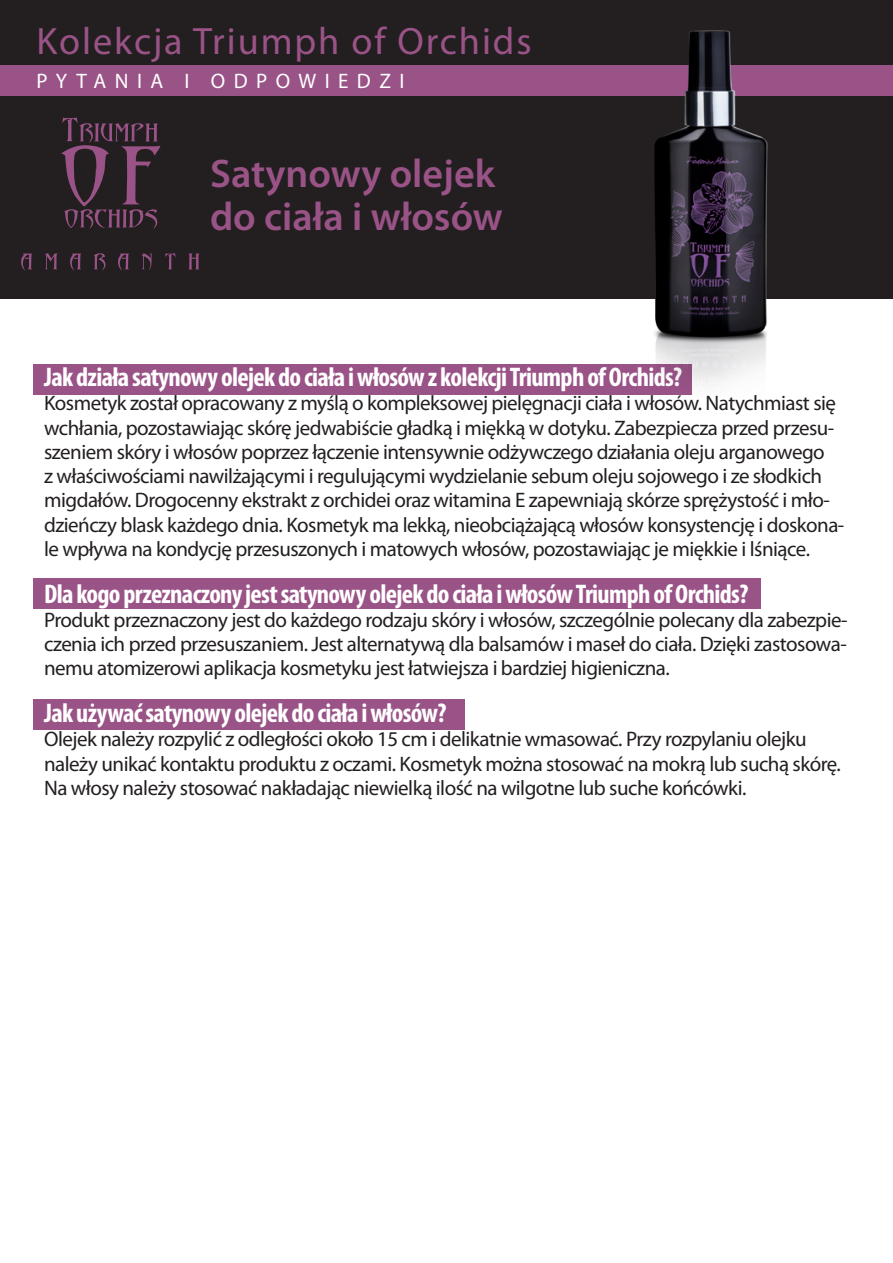
<style>
.page{position:relative;width:893px;height:1263px;background:#fff}
.page>*{position:absolute;margin:0;border:0;box-sizing:border-box;transform-origin:0 0}
.t1{font:600 40.05px/42.8px "Myriad Pro";color:#9a5387}
.t2{font:38.25px "Myriad Pro";letter-spacing:.05em;color:#9a5387}
.t3{font:700 condensed 27px "Myriad Pro";letter-spacing:-.025em;color:#fff}
.t4{font:21px/24.3px "Myriad Pro";letter-spacing:-.025em;color:#231f20}
.t5{font:21px "Myriad Pro";letter-spacing:.4em;color:#fff}
</style>
<div class="page">
<div style="left:34px;top:364px;width:658px;height:30px;background:#9a5387"></div>
<div style="left:34px;top:579px;width:727px;height:30px;background:#9a5387"></div>
<div style="left:34px;top:699px;width:431px;height:30px;background:#9a5387"></div>
<div style="left:0;top:0;width:893px;height:298px;background:#231f20"></div>
<div style="left:0;top:65px;width:893px;height:30px;background:#9a5387"></div>
<svg style="left:21px;top:254px;width:11px;height:17px"></svg>
<svg style="left:45px;top:253px;width:13px;height:16px"></svg>
<svg style="left:70px;top:254px;width:11px;height:17px"></svg>
<svg style="left:94px;top:253px;width:12px;height:18px"></svg>
<svg style="left:118px;top:254px;width:11px;height:17px"></svg>
<svg style="left:142px;top:253px;width:11px;height:17px"></svg>
<svg style="left:165px;top:253px;width:11px;height:16px"></svg>
<svg style="left:189px;top:254px;width:10px;height:15px"></svg>
<svg style="left:61px;top:117px;width:99px;height:112px"></svg>
<img style="left:493px;top:30px;width:400px;height:365px">
<h2 class="t2" style="left:37px;top:17px;width:496px">Kolekcja Triumph of Orchids</h2>
<p class="t5" style="left:37px;top:68px;width:369px">PYTANIA I ODPOWIEDZI</p>
<h1 class="t1" style="left:210px;top:152px;width:294px">Satynowy olejek do ciała i włosów</h1>
<p class="t3" style="left:44px;top:360px;width:640px">Jak działa satynowy olejek do ciała i włosów z kolekcji Triumph of Orchids?</p>
<p class="t4" style="left:44px;top:391px;width:802px">Kosmetyk został opracowany z myślą o kompleksowej pielęgnacji ciała i włosów. Natychmiast się wchłania, pozostawiając skórę jedwabiście gładką i miękką w dotyku. Zabezpiecza przed przesu&shy;szeniem skóry i włosów poprzez łączenie intensywnie odżywczego działania oleju arganowego<br>z właściwościami nawilżającymi i regulującymi wydzielanie sebum oleju sojowego i ze słodkich migdałów. Drogocenny ekstrakt z orchidei oraz witamina E zapewniają skórze sprężystość i mło&shy;dzieńczy blask każdego dnia. Kosmetyk ma lekką, nieobciążającą włosów konsystencję i doskona&shy;le wpływa na kondycję przesuszonych i matowych włosów, pozostawiając je miękkie i lśniące.</p>
<p class="t3" style="left:44px;top:577px;width:706px">Dla kogo przeznaczony jest satynowy olejek do ciała i włosów Triumph of Orchids?</p>
<p class="t4" style="left:44px;top:607px;width:805px;text-align:justify">Produkt przeznaczony jest do każdego rodzaju skóry i włosów, szczególnie polecany dla zabezpie&shy;czenia ich przed przesuszaniem. Jest alternatywą dla balsamów i maseł do ciała. Dzięki zastosowa&shy;nemu atomizerowi aplikacja kosmetyku jest łatwiejsza i bardziej higieniczna.</p>
<p class="t3" style="left:44px;top:696px;width:404px">Jak używać satynowy olejek do ciała i włosów?</p>
<p class="t4" style="left:44px;top:727px;width:798px">Olejek należy rozpylić z odległości około 15 cm i delikatnie wmasować. Przy rozpylaniu olejku należy unikać kontaktu produktu z oczami. Kosmetyk można stosować na mokrą lub suchą skórę.<br>Na włosy należy stosować nakładając niewielką ilość na wilgotne lub suche końcówki.</p>
</div>
